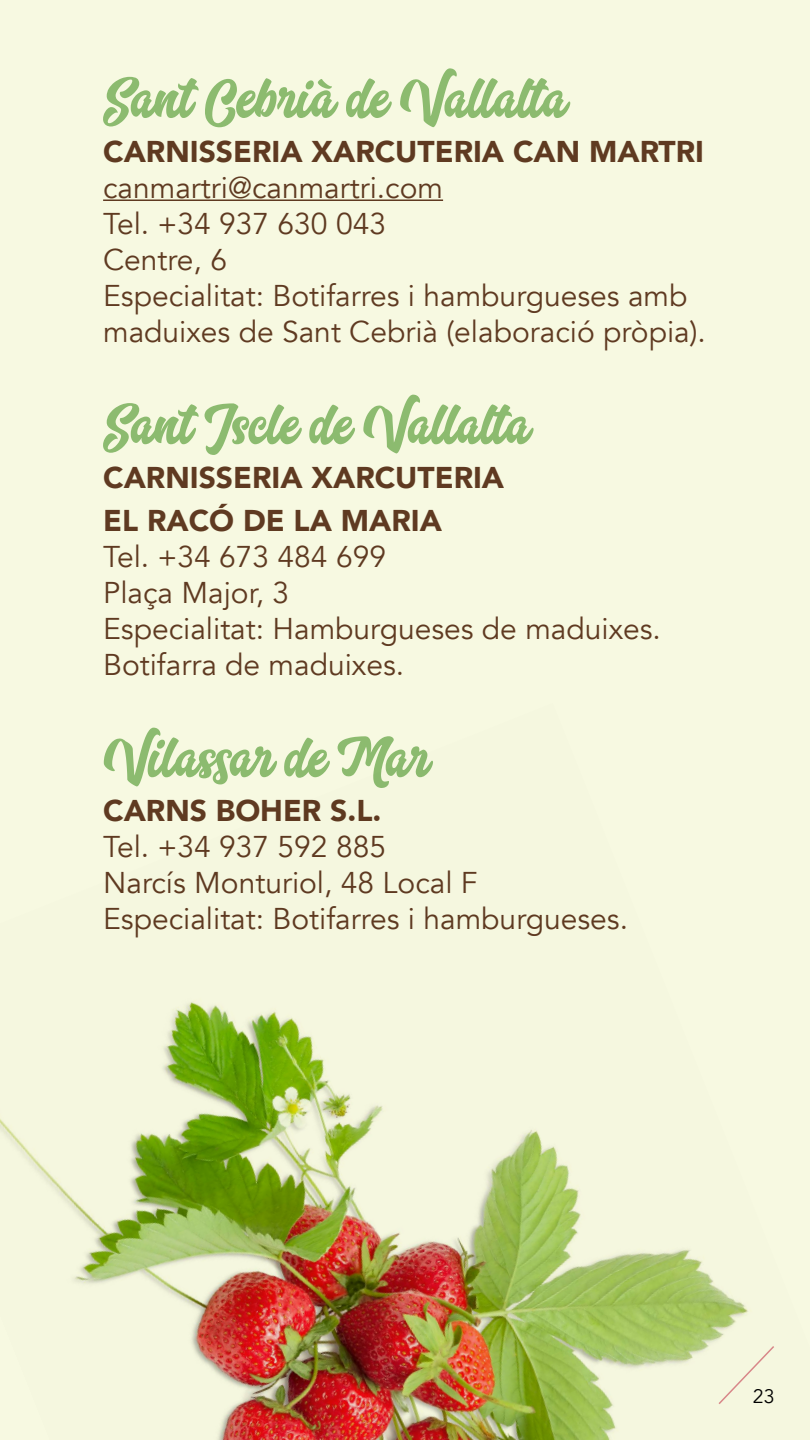
<style>
.page{position:relative;width:810px;height:1440px;background:#f7f9e1}
.page>*{position:absolute;margin:0;border:0;box-sizing:border-box;transform-origin:0 0}
.t1{font:56.25px "Aerokids";color:#8cbb6f}
.t2{font:30px/36px "Avenir";color:#5f3a21}
.t3{font:900 30px/42.8px "Avenir";color:#5f3a21}
.t4{font:19.5px "Avenir";color:#000}
</style>
<div class="page">
<hr style="left:103px;top:199px;width:340px;height:2px;background:#5f3a21">
<img style="left:0;top:1000px;width:748px;height:440px">
<svg style="left:717px;top:1344px;width:57px;height:62px"></svg>
<h1 class="t1" style="left:103px;top:66px;width:465px">Sant Cebrià de Vallalta</h1>
<p class="t3" style="left:103px;top:129px;width:603px">CARNISSERIA XARCUTERIA CAN MARTRI</p>
<p class="t2" style="left:103px;top:170px;width:604px">canmartri@canmartri.com<br>Tel. +34 937 630 043<br>Centre, 6<br>Especialitat: Botifarres i hamburgueses amb maduixes de Sant Cebrià (elaboració pròpia).</p>
<h1 class="t1" style="left:103px;top:392px;width:428px">Sant Iscle de Vallalta</h1>
<p class="t3" style="left:103px;top:456px;width:403px">CARNISSERIA XARCUTERIA<br>EL RACÓ DE LA MARIA</p>
<p class="t2" style="left:103px;top:539px;width:559px">Tel. +34 673 484 699<br>Plaça Major, 3<br>Especialitat: Hamburgueses de maduixes.<br>Botifarra de maduixes.</p>
<h1 class="t1" style="left:103px;top:725px;width:327px">Vilassar de Mar</h1>
<p class="t3" style="left:103px;top:789px;width:280px">CARNS BOHER S.L.</p>
<p class="t2" style="left:103px;top:829px;width:526px">Tel. +34 937 592 885<br>Narcís Monturiol, 48 Local F<br>Especialitat: Botifarres i hamburgueses.</p>
<p class="t4" style="left:753px;top:1384px;width:24px">23</p>
</div>
